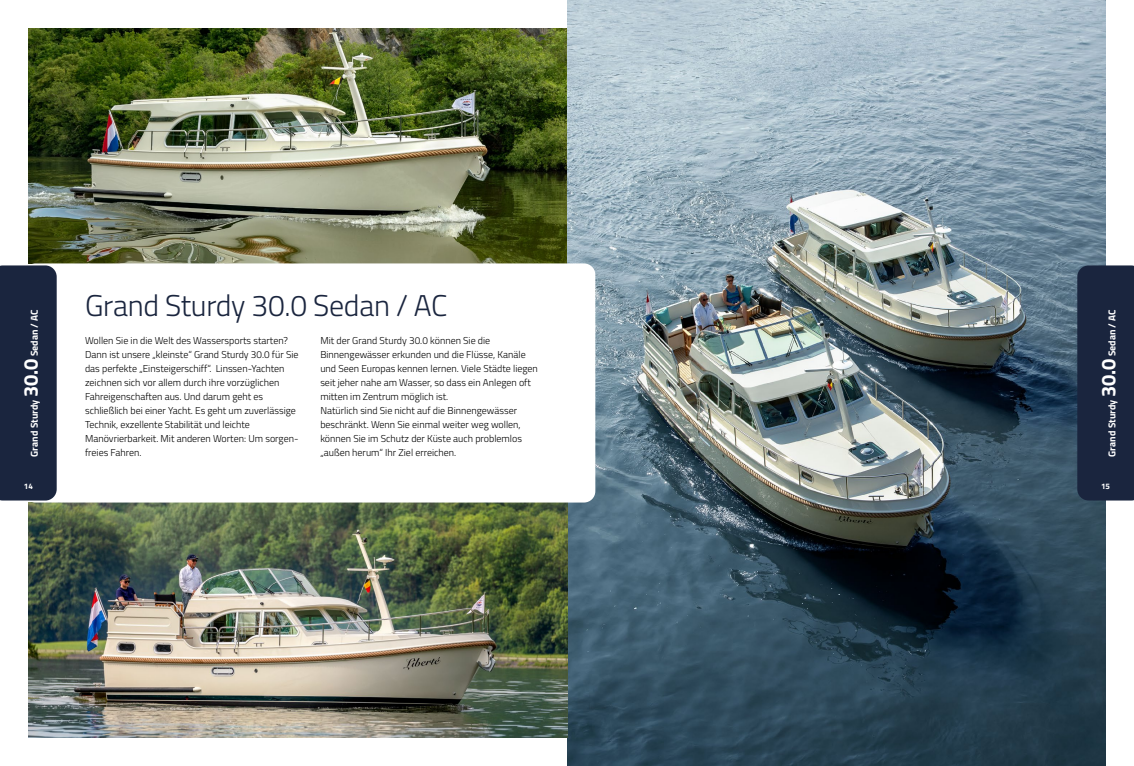
<style>
.page{position:relative;width:1134px;height:766px;background:#fff}
.page>*{position:absolute;margin:0;border:0;box-sizing:border-box;transform-origin:0 0}
.t1{font:300 30px "Titillium Web";letter-spacing:-.01em;color:#1a253e}
.t2{font:300 10px/14px "Titillium Web";color:#000}
.t3{font:700 10px "Titillium Web";color:#fff}
.t4{font:700 8px "Titillium Web";color:#fff}
.s1{font-size:20px}
</style>
<div class="page">
<img style="left:567px;top:0;width:539px;height:765px">
<img style="left:28px;top:28px;width:539px;height:235px">
<img style="left:28px;top:502px;width:539px;height:235px">
<div style="left:24px;top:263px;width:571px;height:239px;background:#fff;border-radius:11px"></div>
<div style="left:1077px;top:265px;width:57px;height:235px;background:#1a253e"></div>
<div style="left:0;top:265px;width:57px;height:235px;background:#1a253e"></div>
<p class="t3" style="left:27px;top:456px;width:149px;rotate:-90deg">Grand Sturdy <span class="s1">30.0</span> Sedan / AC</p>
<h1 class="t1" style="left:85px;top:284px;width:364px">Grand Sturdy 30.0 Sedan / AC</h1>
<p class="t2" style="left:85px;top:333px;width:215px">Wollen Sie in die Welt des Wassersports starten?<br>Dann ist unsere „kleinste“ Grand Sturdy 30.0 für Sie das perfekte „Einsteigerschiff“. Linssen-Yachten zeichnen sich vor allem durch ihre vorzüglichen Fahreigenschaften aus. Und darum geht es schließlich bei einer Yacht. Es geht um zuverlässige Technik, exzellente Stabilität und leichte Manövrierbarkeit. Mit anderen Worten: Um sorgen&shy;freies Fahren.</p>
<p class="t2" style="left:320px;top:333px;width:219px">Mit der Grand Sturdy 30.0 können Sie die Binnengewässer erkunden und die Flüsse, Kanäle und Seen Europas kennen lernen. Viele Städte liegen seit jeher nahe am Wasser, so dass ein Anlegen oft mitten im Zentrum möglich ist.<br>Natürlich sind Sie nicht auf die Binnengewässer beschränkt. Wenn Sie einmal weiter weg wollen, können Sie im Schutz der Küste auch problemlos „außen herum“ Ihr Ziel erreichen.</p>
<p class="t3" style="left:1104px;top:456px;width:149px;rotate:-90deg">Grand Sturdy <span class="s1">30.0</span> Sedan / AC</p>
<p class="t4" style="left:24px;top:480px;width:10px">14</p>
<p class="t4" style="left:1101px;top:480px;width:10px">15</p>
</div>
